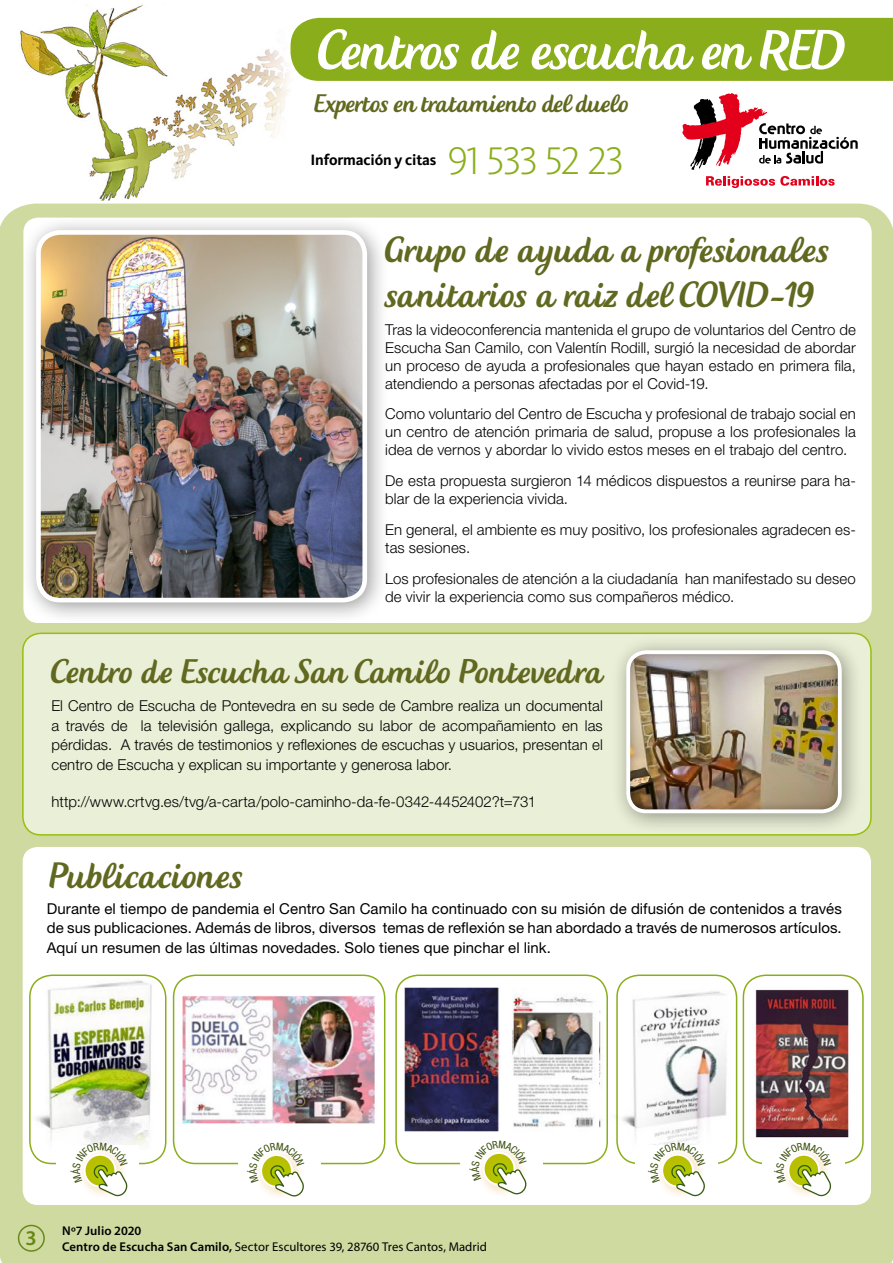
<style>
.page{position:relative;width:893px;height:1263px;background:#fff}
.page>*{position:absolute;margin:0;border:0;box-sizing:border-box;transform-origin:0 0}
.t1{font:74.1px "Creamy Script";letter-spacing:-.015em;color:#fff}
.t2{font:48px/45px "Creamy Script";letter-spacing:.01em;color:#61681f}
.t3{font:45px "Creamy Script";letter-spacing:.01em;color:#61681f}
.t4{font:39.9px "Kievit Light SC";letter-spacing:-.035em;color:#8aae1b}
.t5{font:33.45px "Creamy Script";letter-spacing:-.005em;color:#61681f}
.t6{font:700 15.45px "Kievit";letter-spacing:-.01em;color:#000}
.t7{font:300 15px/18px "Helvetica Neue LT Std";letter-spacing:.005em;color:#000;text-align:justify}
.t8{font:15px/19.5px "Helvetica Neue LT Std";letter-spacing:.005em;color:#000;text-align:justify}
.t9{font:12.75px/15.3px "Myriad Pro";letter-spacing:.005em;color:#000}
.s1{font-weight:600;font-size:21px;color:#688713}
.s2{font-weight:600}
</style>
<div class="page">
<img style="left:20px;top:4px;width:304px;height:197px">
<div style="left:0;top:203px;width:893px;height:1060px;background:#cfdaa1"></div>
<div style="left:291px;top:18px;width:602px;height:63px;background:#8aae1b"></div>
<div style="left:23px;top:218px;width:849px;height:405px;background:#fff;border-radius:15px"></div>
<div style="left:23px;top:847px;width:848px;height:358px;background:#fff;border-radius:15px"></div>
<svg style="left:682px;top:93px;width:176px;height:77px"></svg>
<svg style="left:706px;top:176px;width:129px;height:12px"></svg>
<div style="left:18px;top:1225px;width:27px;height:27px;border:2px solid #6a881a;border-radius:50%"></div>
<div style="left:23px;top:633px;width:848px;height:202px;background:#eaefd7;border-radius:18px"></div>
<div style="left:22px;top:632px;width:850px;height:204px;border:2px solid #97bf0d;border-radius:18px"></div>
<div style="left:21px;top:214px;width:368px;height:410px;background:#000;opacity:.4"></div>
<img style="left:38px;top:232px;width:327px;height:368px">
<div style="left:36px;top:230px;width:331px;height:372px;border:5px solid #fff;border-radius:22px"></div>
<div style="left:611px;top:635px;width:252px;height:200px;background:#000;opacity:.4"></div>
<div style="left:626px;top:647px;width:217px;height:167px;background:#000;opacity:.5"></div>
<img style="left:628px;top:652px;width:212px;height:159px">
<div style="left:626px;top:650px;width:216px;height:163px;border:4px solid #fff;border-radius:18px"></div>
<img style="left:21px;top:966px;width:145px;height:184px">
<img style="left:618px;top:975px;width:108px;height:184px">
<img style="left:726px;top:966px;width:155px;height:196px">
<img style="left:172px;top:975px;width:213px;height:182px">
<img style="left:398px;top:977px;width:210px;height:187px">
<div style="left:29px;top:974px;width:137px;height:190px;border:2px solid #8aae1b;border-radius:22px"></div>
<div style="left:173px;top:974px;width:212px;height:190px;border:2px solid #8aae1b;border-radius:22px"></div>
<div style="left:395px;top:974px;width:213px;height:190px;border:2px solid #8aae1b;border-radius:22px"></div>
<div style="left:616px;top:974px;width:121px;height:190px;border:2px solid #8aae1b;border-radius:22px"></div>
<div style="left:743px;top:974px;width:121px;height:190px;border:2px solid #8aae1b;border-radius:22px"></div>
<div style="left:762px;top:1145px;width:82px;height:34px;background:#fff"></div>
<div style="left:225px;top:1133px;width:108px;height:63px;background:#fff"></div>
<svg style="left:40px;top:1133px;width:108px;height:32px"></svg>
<div style="left:444px;top:1133px;width:108px;height:63px;background:#fff"></div>
<div style="left:623px;top:1133px;width:108px;height:63px;background:#fff"></div>
<div style="left:748px;top:1133px;width:67px;height:63px;background:#fff"></div>
<svg style="left:70px;top:1142px;width:60px;height:55px"></svg>
<svg style="left:258px;top:1152px;width:46px;height:45px"></svg>
<svg style="left:480px;top:1149px;width:47px;height:46px"></svg>
<svg style="left:653px;top:1142px;width:52px;height:55px"></svg>
<svg style="left:785px;top:1142px;width:48px;height:55px"></svg>
<h1 class="t1" style="left:318px;top:15px;width:529px">Centros de escucha en RED</h1>
<h3 class="t5" style="left:314px;top:87px;width:316px">Expertos en tratamiento del duelo</h3>
<p class="t6" style="left:310px;top:151px;width:127px">Información y citas</p>
<h3 class="t4" style="left:448px;top:139px;width:178px">91 533 52 23</h3>
<h2 class="t2" style="left:385px;top:228px;width:445px">Grupo de ayuda a profesionales sanitarios a raiz del COVID-19</h2>
<p class="t7" style="left:385px;top:320px;width:472px">Tras la videoconferencia mantenida el grupo de voluntarios del Centro de Escucha San Camilo, con Valentín Rodill, surgió la necesidad de abordar un proceso de ayuda a profesionales que hayan estado en primera fila, atendiendo a personas afectadas por el Covid-19.</p>
<p class="t7" style="left:385px;top:405px;width:472px">Como voluntario del Centro de Escucha y profesional de trabajo social en un centro de atención primaria de salud, propuse a los profesionales la idea de vernos y abordar lo vivido estos meses en el trabajo del centro.</p>
<p class="t7" style="left:385px;top:471px;width:472px">De esta propuesta surgieron 14 médicos dispuestos a reunirse para ha&shy;blar de la experiencia vivida.</p>
<p class="t7" style="left:385px;top:520px;width:472px">En general, el ambiente es muy positivo, los profesionales agradecen es&shy;tas sesiones.</p>
<p class="t7" style="left:385px;top:569px;width:472px">Los profesionales de atención a la ciudadanía han manifestado su deseo de vivir la experiencia como sus compañeros médico.</p>
<h3 class="t3" style="left:51px;top:650px;width:553px">Centro de Escucha San Camilo Pontevedra</h3>
<p class="t7" style="left:51px;top:696px;width:553px;line-height:19.5px">El Centro de Escucha de Pontevedra en su sede de Cambre realiza un documental a través de la televisión gallega, explicando su labor de acompañamiento en las pérdidas. A través de testimonios y reflexiones de escuchas y usuarios, presentan el centro de Escucha y explican su importante y generosa labor.</p>
<p class="t7" style="left:51px;top:792px;width:486px">http://www.crtvg.es/tvg/a-carta/polo-caminho-da-fe-0342-4452402?t=731</p>
<h2 class="t2" style="left:49px;top:854px;width:195px">Publicaciones</h2>
<p class="t8" style="left:47px;top:898px;width:797px">Durante el tiempo de pandemia el Centro San Camilo ha continuado con su misión de difusión de contenidos a través de sus publicaciones. Además de libros, diversos temas de reflexión se han abordado a través de numerosos artículos.<br>Aquí un resumen de las últimas novedades. Solo tienes que pinchar el link.</p>
<p class="t9" style="left:62px;top:1223px;width:426px;text-indent:-37px"><span class="s1">3</span> <span class="s2">Nº7 Julio 2020<br>Centro de Escucha San Camilo,</span> Sector Escultores 39, 28760 Tres Cantos, Madrid</p>
</div>
